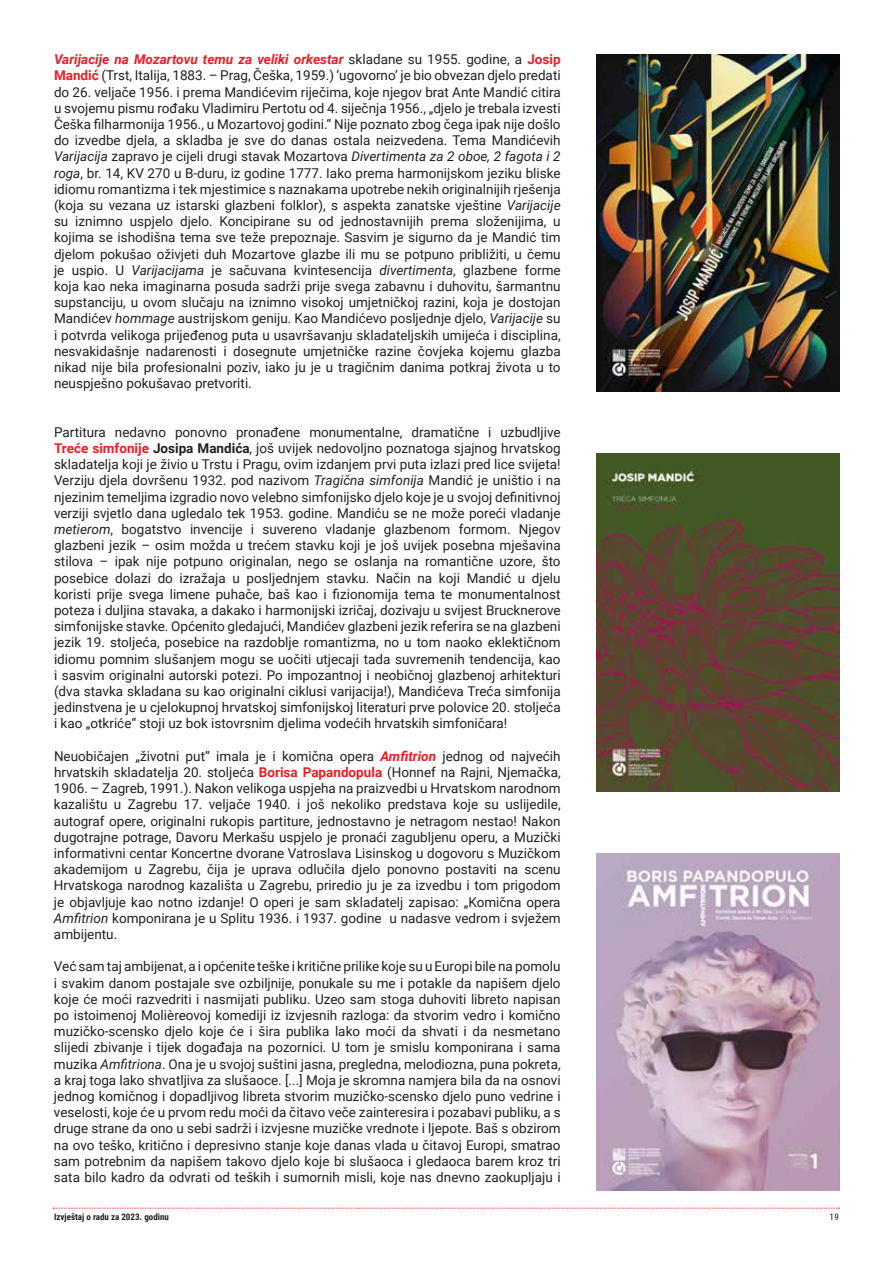
<style>
.page{position:relative;width:893px;height:1263px;background:#fff}
.page>*{position:absolute;margin:0;border:0;box-sizing:border-box;transform-origin:0 0}
.t1{font:13.5px/16.2px "Roboto";color:#231f20;text-align:justify}
.t2{font:700 9px "Roboto Condensed";color:#231f20}
.t3{font:9px "Roboto Condensed";color:#231f20}
.s1{font-weight:700;font-style:italic;color:#ed1d24}
.s2{font-weight:700;color:#ed1d24}
.s3{font-style:italic}
.s4{font-weight:700}
</style>
<div class="page">
<svg style="left:53px;top:1208px;width:787px;height:1px"></svg>
<img style="left:596px;top:54px;width:243px;height:337px">
<img style="left:596px;top:454px;width:243px;height:337px">
<img style="left:596px;top:853px;width:243px;height:338px">
<p class="t1" style="left:54px;top:51px;width:508px"><span class="s1">Varijacije na Mozartovu temu za veliki orkestar</span> skladane su 1955. godine, a <span class="s2">Josip Mandić</span> (Trst, Italija, 1883. – Prag, Češka, 1959.) ‘ugovorno’ je bio obvezan djelo predati do 26. veljače 1956. i prema Mandićevim riječima, koje njegov brat Ante Mandić citira u svojemu pismu rođaku Vladimiru Pertotu od 4. siječnja 1956., „djelo je trebala izvesti Češka filharmonija 1956., u Mozartovoj godini.“ Nije poznato zbog čega ipak nije došlo do izvedbe djela, a skladba je sve do danas ostala neizvedena. Tema Mandićevih <span class="s3">Varijacija</span> zapravo je cijeli drugi stavak Mozartova <span class="s3">Divertimenta za 2 oboe, 2 fagota i 2 roga</span>, br. 14, KV 270 u B-duru, iz godine 1777. Iako prema harmonijskom jeziku bliske idiomu romantizma i tek mjestimice s naznakama upotrebe nekih originalnijih rješenja (koja su vezana uz istarski glazbeni folklor), s aspekta zanatske vještine <span class="s3">Varijacije </span>su iznimno uspjelo djelo. Koncipirane su od jednostavnijih prema složenijima, u kojima se ishodišna tema sve teže prepoznaje. Sasvim je sigurno da je Mandić tim djelom pokušao oživjeti duh Mozartove glazbe ili mu se potpuno približiti, u čemu je uspio. U <span class="s3">Varijacijama</span> je sačuvana kvintesencija <span class="s3">divertimenta</span>, glazbene forme koja kao neka imaginarna posuda sadrži prije svega zabavnu i duhovitu, šarmantnu supstanciju, u ovom slučaju na iznimno visokoj umjetničkoj razini, koja je dostojan Mandićev <span class="s3">hommage</span> austrijskom geniju. Kao Mandićevo posljednje djelo, <span class="s3">Varijacije</span> su i potvrda velikoga prijeđenog puta u usavršavanju skladateljskih umijeća i disciplina, nesvakidašnje nadarenosti i dosegnute umjetničke razine čovjeka kojemu glazba nikad nije bila profesionalni poziv, iako ju je u tragičnim danima potkraj života u to neuspješno pokušavao pretvoriti.</p>
<p class="t1" style="left:54px;top:423px;width:508px">Partitura nedavno ponovno pronađene monumentalne, dramatične i uzbudljive <span class="s2">Treće simfonije</span> <span class="s4">Josipa Mandića</span>, još uvijek nedovoljno poznatoga sjajnog hrvatskog skladatelja koji je živio u Trstu i Pragu, ovim izdanjem prvi puta izlazi pred lice svijeta!<br>Verziju djela dovršenu 1932. pod nazivom <span class="s3">Tragična simfonija</span> Mandić je uništio i na njezinim temeljima izgradio novo velebno simfonijsko djelo koje je u svojoj definitivnoj verziji svjetlo dana ugledalo tek 1953. godine. Mandiću se ne može poreći vladanje <span class="s3">metierom</span>, bogatstvo invencije i suvereno vladanje glazbenom formom. Njegov glazbeni jezik – osim možda u trećem stavku koji je još uvijek posebna mješavina stilova – ipak nije potpuno originalan, nego se oslanja na romantične uzore, što posebice dolazi do izražaja u posljednjem stavku. Način na koji Mandić u djelu koristi prije svega limene puhače, baš kao i fizionomija tema te monumentalnost poteza i duljina stavaka, a dakako i harmonijski izričaj, dozivaju u svijest Brucknerove simfonijske stavke. Općenito gledajući, Mandićev glazbeni jezik referira se na glazbeni jezik 19. stoljeća, posebice na razdoblje romantizma, no u tom naoko eklektičnom idiomu pomnim slušanjem mogu se uočiti utjecaji tada suvremenih tendencija, kao i sasvim originalni autorski potezi. Po impozantnoj i neobičnoj glazbenoj arhitekturi (dva stavka skladana su kao originalni ciklusi varijacija!), Mandićeva Treća simfonija jedinstvena je u cjelokupnoj hrvatskoj simfonijskoj literaturi prve polovice 20. stoljeća i kao „otkriće“ stoji uz bok istovrsnim djelima vodećih hrvatskih simfoničara!</p>
<p class="t1" style="left:54px;top:747px;width:508px">Neuobičajen „životni put“ imala je i komična opera <span class="s1">Amfitrion</span> jednog od najvećih hrvatskih skladatelja 20. stoljeća <span class="s2">Borisa Papandopula</span> (Honnef na Rajni, Njemačka, 1906. – Zagreb, 1991.). Nakon velikoga uspjeha na praizvedbi u Hrvatskom narodnom kazalištu u Zagrebu 17. veljače 1940. i još nekoliko predstava koje su uslijedile, autograf opere, originalni rukopis partiture, jednostavno je netragom nestao! Nakon dugotrajne potrage, Davoru Merkašu uspjelo je pronaći zagubljenu operu, a Muzički informativni centar Koncertne dvorane Vatroslava Lisinskog u dogovoru s Muzičkom akademijom u Zagrebu, čija je uprava odlučila djelo ponovno postaviti na scenu Hrvatskoga narodnog kazališta u Zagrebu, priredio ju je za izvedbu i tom prigodom je objavljuje kao notno izdanje! O operi je sam skladatelj zapisao: „Komična opera <span class="s3">Amfitrion</span> komponirana je u Splitu 1936. i 1937. godine u nadasve vedrom i svježem ambijentu.</p>
<p class="t1" style="left:54px;top:958px;width:508px">Već sam taj ambijenat, a i općenite teške i kritične prilike koje su u Europi bile na pomolu i svakim danom postajale sve ozbiljnije, ponukale su me i potakle da napišem djelo koje će moći razvedriti i nasmijati publiku. Uzeo sam stoga duhoviti libreto napisan po istoimenoj Molièreovoj komediji iz izvjesnih razloga: da stvorim vedro i komično muzičko-scensko djelo koje će i šira publika lako moći da shvati i da nesmetano slijedi zbivanje i tijek događaja na pozornici. U tom je smislu komponirana i sama muzika <span class="s3">Amfitriona</span>. Ona je u svojoj suštini jasna, pregledna, melodiozna, puna pokreta, a kraj toga lako shvatljiva za slušaoce. [...] Moja je skromna namjera bila da na osnovi jednog komičnog i dopadljivog libreta stvorim muzičko-scensko djelo puno vedrine i veselosti, koje će u prvom redu moći da čitavo veče zainteresira i pozabavi publiku, a s druge strane da ono u sebi sadrži i izvjesne muzičke vrednote i ljepote. Baš s obzirom na ovo teško, kritično i depresivno stanje koje danas vlada u čitavoj Europi, smatrao sam potrebnim da napišem takovo djelo koje bi slušaoca i gledaoca barem kroz tri sata bilo kadro da odvrati od teških i sumornih misli, koje nas dnevno zaokupljaju i</p>
<p class="t2" style="left:54px;top:1211px;width:116px">Izvještaj o radu za 2023. godinu</p>
<p class="t3" style="left:830px;top:1211px;width:11px">19</p>
</div>
